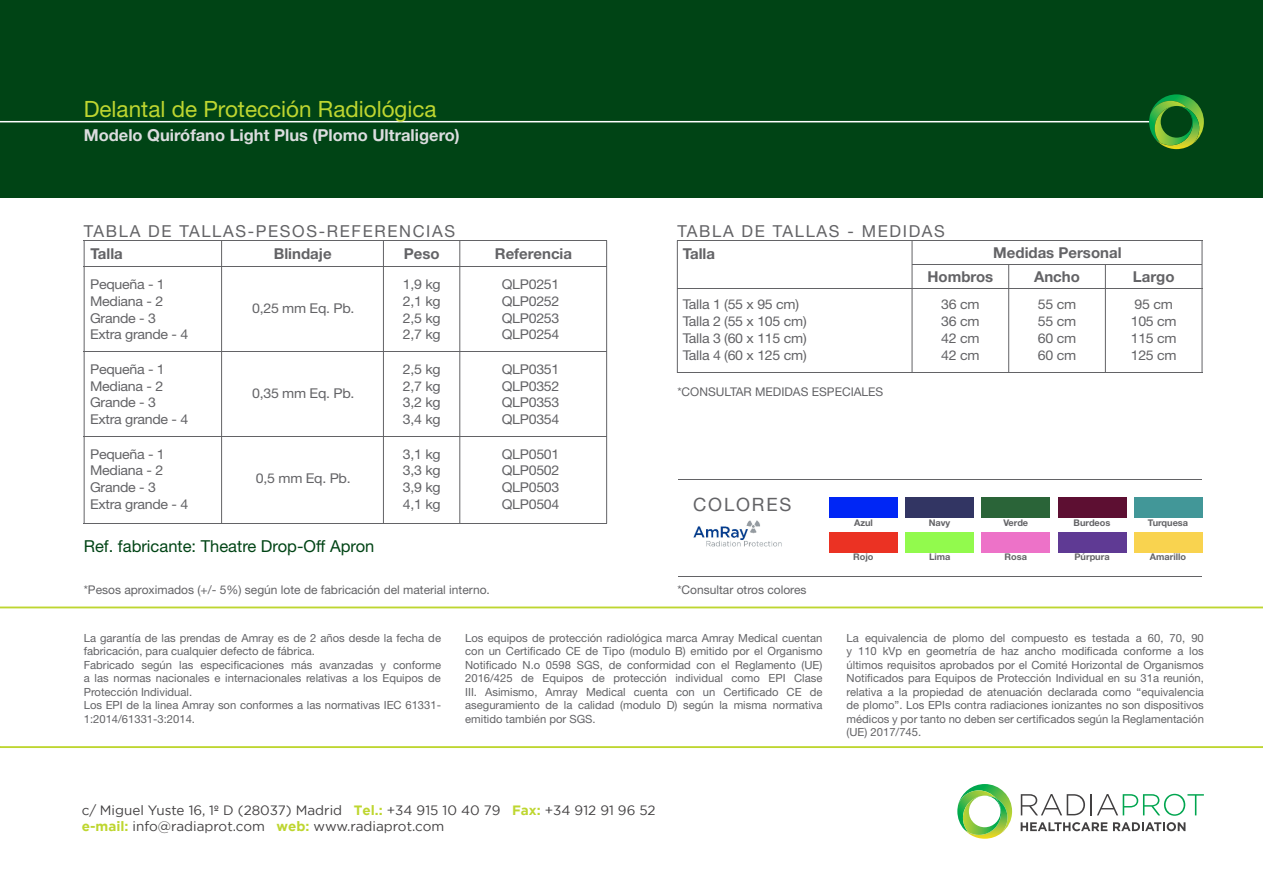
<style>
.page{position:relative;width:1263px;height:893px;background:#fff}
.page>*{position:absolute;margin:0;border:0;box-sizing:border-box;transform-origin:0 0}
.t1{font:22.5px "Helvetica Neue LT Std";color:#bed630}
.t2{font:18.45px "Helvetica Neue LT Std";letter-spacing:.1em;color:#636366}
.t3{font:16.5px "Helvetica Neue LT Std";letter-spacing:.1em;color:#636366}
.t4{font:700 16.5px "Helvetica Neue LT Std";color:#dcdddf}
.t5{font:16.5px "Helvetica Neue LT Std";color:#004415}
.t6{font:700 15px "Helvetica Neue LT Std";color:#636366}
.t7{font:13.5px "Helvetica Neue LT Std";letter-spacing:-.02em;color:#636366;scale:1.05 1}
.t8{font:13.5px "Gotham";color:#424041}
.t9{font:12px "Helvetica Neue LT Std";color:#636366}
.t10{font:11.25px/13.5px "Helvetica Neue LT Std";color:#636366;text-align:justify}
.t11{font:700 9.15px "Helvetica Neue LT Std";color:#636366}
.s1{font-weight:700;color:#bed630}
</style>
<div class="page">
<div style="left:0;top:0;width:1263px;height:197px;background:#004415"></div>
<hr style="left:0;top:121px;width:1149px;height:1px;background:#fff">
<svg style="left:1149px;top:94px;width:55px;height:55px"></svg>
<hr style="left:84px;top:240px;width:523px;height:1px;background:#636366">
<hr style="left:84px;top:266px;width:523px;height:1px;background:#636366">
<hr style="left:84px;top:351px;width:523px;height:1px;background:#636366">
<hr style="left:84px;top:436px;width:523px;height:1px;background:#636366">
<hr style="left:84px;top:523px;width:523px;height:1px;background:#636366">
<hr style="left:84px;top:240px;width:1px;height:283px;background:#636366">
<hr style="left:606px;top:240px;width:1px;height:283px;background:#636366">
<hr style="left:459px;top:240px;width:1px;height:283px;background:#636366">
<hr style="left:383px;top:240px;width:1px;height:283px;background:#636366">
<hr style="left:221px;top:240px;width:1px;height:283px;background:#636366">
<hr style="left:677px;top:240px;width:525px;height:1px;background:#636366">
<hr style="left:677px;top:288px;width:525px;height:1px;background:#636366">
<hr style="left:677px;top:372px;width:525px;height:1px;background:#636366">
<hr style="left:912px;top:264px;width:290px;height:1px;background:#636366">
<hr style="left:677px;top:240px;width:1px;height:133px;background:#636366">
<hr style="left:912px;top:240px;width:1px;height:133px;background:#636366">
<hr style="left:1202px;top:240px;width:1px;height:133px;background:#636366">
<hr style="left:1105px;top:264px;width:1px;height:109px;background:#636366">
<hr style="left:1008px;top:264px;width:1px;height:109px;background:#636366">
<div style="left:0;top:746px;width:1263px;height:2px;border:1px solid #bed630"></div>
<svg style="left:957px;top:784px;width:55px;height:55px"></svg>
<svg style="left:1021px;top:794px;width:64px;height:21px"></svg>
<hr style="left:1090px;top:794px;width:2px;height:21px;background:#424041">
<svg style="left:1097px;top:794px;width:107px;height:22px"></svg>
<svg style="left:1021px;top:822px;width:86px;height:9px"></svg>
<svg style="left:1113px;top:822px;width:72px;height:9px"></svg>
<div style="left:0;top:607px;width:1263px;height:1px;border:1px solid #bed630"></div>
<hr style="left:678px;top:479px;width:523px;height:1px;background:#636366">
<img style="left:693px;top:520px;width:89px;height:27px">
<hr style="left:678px;top:576px;width:523px;height:1px;background:#636366">
<div style="left:905px;top:532px;width:69px;height:21px;background:#92fa4d"></div>
<div style="left:829px;top:532px;width:69px;height:21px;background:#eb3223"></div>
<div style="left:982px;top:532px;width:68px;height:21px;background:#ed72c8"></div>
<div style="left:1058px;top:532px;width:68px;height:21px;background:#5f3a94"></div>
<div style="left:1134px;top:532px;width:68px;height:21px;background:#f9d34f"></div>
<div style="left:1134px;top:498px;width:68px;height:20px;background:#429798"></div>
<div style="left:1058px;top:498px;width:68px;height:20px;background:#5d0f32"></div>
<div style="left:982px;top:498px;width:68px;height:20px;background:#2a6438"></div>
<div style="left:829px;top:498px;width:69px;height:20px;background:#0026f5"></div>
<div style="left:905px;top:498px;width:69px;height:20px;background:#323563"></div>
<p class="t1" style="left:84px;top:96px;width:354px">Delantal de Protección Radiológica</p>
<p class="t4" style="left:84px;top:125px;width:377px">Modelo Quirófano Light Plus (Plomo Ultraligero)</p>
<p class="t3" style="left:84px;top:221px;width:373px">TABLA DE TALLAS-PESOS-REFERENCIAS</p>
<p class="t6" style="left:90px;top:244px;width:34px">Talla</p>
<p class="t6" style="left:274px;top:244px;width:59px">Blindaje</p>
<p class="t6" style="left:404px;top:244px;width:37px">Peso</p>
<p class="t6" style="left:495px;top:244px;width:79px">Referencia</p>
<p class="t6" style="left:683px;top:244px;width:34px">Talla</p>
<p class="t3" style="left:677px;top:221px;width:269px">TABLA DE TALLAS - MEDIDAS</p>
<p class="t6" style="left:993px;top:243px;width:130px">Medidas Personal</p>
<p class="t7" style="left:90px;top:276px;width:73px">Pequeña - 1</p>
<p class="t7" style="left:90px;top:293px;width:71px">Mediana - 2</p>
<p class="t7" style="left:90px;top:310px;width:64px">Grande - 3</p>
<p class="t7" style="left:90px;top:326px;width:95px">Extra grande - 4</p>
<p class="t7" style="left:90px;top:361px;width:73px">Pequeña - 1</p>
<p class="t7" style="left:90px;top:378px;width:71px">Mediana - 2</p>
<p class="t7" style="left:90px;top:395px;width:64px">Grande - 3</p>
<p class="t7" style="left:90px;top:411px;width:95px">Extra grande - 4</p>
<p class="t7" style="left:90px;top:446px;width:73px">Pequeña - 1</p>
<p class="t7" style="left:90px;top:463px;width:71px">Mediana - 2</p>
<p class="t7" style="left:90px;top:479px;width:64px">Grande - 3</p>
<p class="t7" style="left:90px;top:496px;width:95px">Extra grande - 4</p>
<p class="t7" style="left:252px;top:301px;width:99px">0,25 mm Eq. Pb.</p>
<p class="t7" style="left:252px;top:385px;width:99px">0,35 mm Eq. Pb.</p>
<p class="t7" style="left:256px;top:470px;width:92px">0,5 mm Eq. Pb.</p>
<p class="t7" style="left:403px;top:276px;width:37px">1,9 kg</p>
<p class="t7" style="left:403px;top:293px;width:37px">2,1 kg</p>
<p class="t7" style="left:403px;top:310px;width:37px">2,5 kg</p>
<p class="t7" style="left:403px;top:326px;width:37px">2,7 kg</p>
<p class="t7" style="left:403px;top:361px;width:37px">2,5 kg</p>
<p class="t7" style="left:403px;top:378px;width:37px">2,7 kg</p>
<p class="t7" style="left:403px;top:395px;width:37px">3,2 kg</p>
<p class="t7" style="left:403px;top:411px;width:37px">3,4 kg</p>
<p class="t7" style="left:403px;top:446px;width:37px">3,1 kg</p>
<p class="t7" style="left:403px;top:463px;width:37px">3,3 kg</p>
<p class="t7" style="left:403px;top:479px;width:37px">3,9 kg</p>
<p class="t7" style="left:403px;top:496px;width:37px">4,1 kg</p>
<p class="t7" style="left:502px;top:276px;width:57px">QLP0251</p>
<p class="t7" style="left:502px;top:293px;width:57px">QLP0252</p>
<p class="t7" style="left:502px;top:310px;width:57px">QLP0253</p>
<p class="t7" style="left:502px;top:326px;width:57px">QLP0254</p>
<p class="t7" style="left:502px;top:361px;width:57px">QLP0351</p>
<p class="t7" style="left:502px;top:378px;width:57px">QLP0352</p>
<p class="t7" style="left:502px;top:395px;width:57px">QLP0353</p>
<p class="t7" style="left:502px;top:411px;width:57px">QLP0354</p>
<p class="t7" style="left:502px;top:446px;width:57px">QLP0501</p>
<p class="t7" style="left:502px;top:463px;width:57px">QLP0502</p>
<p class="t7" style="left:502px;top:479px;width:57px">QLP0503</p>
<p class="t7" style="left:502px;top:496px;width:57px">QLP0504</p>
<p class="t7" style="left:683px;top:296px;width:112px">Talla 1 (55 x 95 cm)</p>
<p class="t7" style="left:683px;top:313px;width:120px">Talla 2 (55 x 105 cm)</p>
<p class="t7" style="left:683px;top:330px;width:120px">Talla 3 (60 x 115 cm)</p>
<p class="t7" style="left:683px;top:347px;width:120px">Talla 4 (60 x 125 cm)</p>
<p class="t9" style="left:677px;top:385px;width:208px">*CONSULTAR MEDIDAS ESPECIALES</p>
<p class="t2" style="left:693px;top:493px;width:100px">COLORES</p>
<p class="t6" style="left:927px;top:267px;width:67px">Hombros</p>
<p class="t7" style="left:941px;top:296px;width:38px">36 cm</p>
<p class="t7" style="left:941px;top:313px;width:38px">36 cm</p>
<p class="t7" style="left:941px;top:330px;width:38px">42 cm</p>
<p class="t7" style="left:941px;top:347px;width:38px">42 cm</p>
<p class="t6" style="left:1034px;top:267px;width:47px">Ancho</p>
<p class="t7" style="left:1038px;top:296px;width:38px">55 cm</p>
<p class="t7" style="left:1038px;top:313px;width:38px">55 cm</p>
<p class="t7" style="left:1038px;top:330px;width:38px">60 cm</p>
<p class="t7" style="left:1038px;top:347px;width:38px">60 cm</p>
<p class="t6" style="left:1133px;top:267px;width:43px">Largo</p>
<p class="t7" style="left:1134px;top:296px;width:38px">95 cm</p>
<p class="t7" style="left:1131px;top:313px;width:45px">105 cm</p>
<p class="t7" style="left:1131px;top:330px;width:45px">115 cm</p>
<p class="t7" style="left:1131px;top:347px;width:45px">125 cm</p>
<p class="t5" style="left:84px;top:537px;width:292px">Ref. fabricante: Theatre Drop-Off Apron</p>
<p class="t9" style="left:84px;top:583px;width:408px">*Pesos aproximados (+/- 5%) según lote de fabricación del material interno.</p>
<p class="t9" style="left:677px;top:583px;width:131px">*Consultar otros colores</p>
<p class="t11" style="left:854px;top:517px;width:20px">Azul</p>
<p class="t11" style="left:929px;top:517px;width:23px">Navy</p>
<p class="t11" style="left:1003px;top:517px;width:26px">Verde</p>
<p class="t11" style="left:1074px;top:517px;width:38px">Burdeos</p>
<p class="t11" style="left:1148px;top:517px;width:42px">Turquesa</p>
<p class="t11" style="left:853px;top:552px;width:22px">Rojo</p>
<p class="t11" style="left:929px;top:552px;width:23px">Lima</p>
<p class="t11" style="left:1004px;top:552px;width:24px">Rosa</p>
<p class="t11" style="left:1074px;top:552px;width:37px">Púrpura</p>
<p class="t11" style="left:1150px;top:552px;width:38px">Amarillo</p>
<p class="t10" style="left:84px;top:631px;width:359px">La garantía de las prendas de Amray es de 2 años desde la fecha de fabricación, para cualquier defecto de fábrica.</p>
<p class="t10" style="left:84px;top:658px;width:359px">Fabricado según las especificaciones más avanzadas y conforme a las normas nacionales e internacionales relativas a los Equipos de Protección Individual.</p>
<p class="t10" style="left:84px;top:698px;width:359px">Los EPI de la linea Amray son conformes a las normativas IEC 61331-<br>1:2014/61331-3:2014.</p>
<p class="t10" style="left:465px;top:631px;width:359px">Los equipos de protección radiológica marca Amray Medical cuentan con un Certificado CE de Tipo (modulo B) emitido por el Organismo Notificado N.o 0598 SGS, de conformidad con el Reglamento (UE)<br>2016/425 de Equipos de protección individual como EPI Clase III. Asimismo, Amray Medical cuenta con un Certificado CE de aseguramiento de la calidad (modulo D) según la misma normativa emitido también por SGS.</p>
<p class="t10" style="left:847px;top:631px;width:359px">La equivalencia de plomo del compuesto es testada a 60, 70, 90 y 110 kVp en geometría de haz ancho modificada conforme a los últimos requisitos aprobados por el Comité Horizontal de Organismos Notificados para Equipos de Protección Individual en su 31a reunión, relativa a la propiedad de atenuación declarada como “equivalencia de plomo”. Los EPIs contra radiaciones ionizantes no son dispositivos médicos y por tanto no deben ser certificados según la Reglamentación (UE) 2017/745.</p>
<p class="t8" style="left:82px;top:801px;width:575px">c/ Miguel Yuste 16, 1º D (28037) Madrid <span class="s1">Tel.:</span> +34 915 10 40 79 <span class="s1">Fax:</span> +34 912 91 96 52</p>
<p class="t8" style="left:82px;top:817px;width:364px"><span class="s1">e-mail:</span> info@radiaprot.com <span class="s1">web:</span> www.radiaprot.com</p>
</div>
